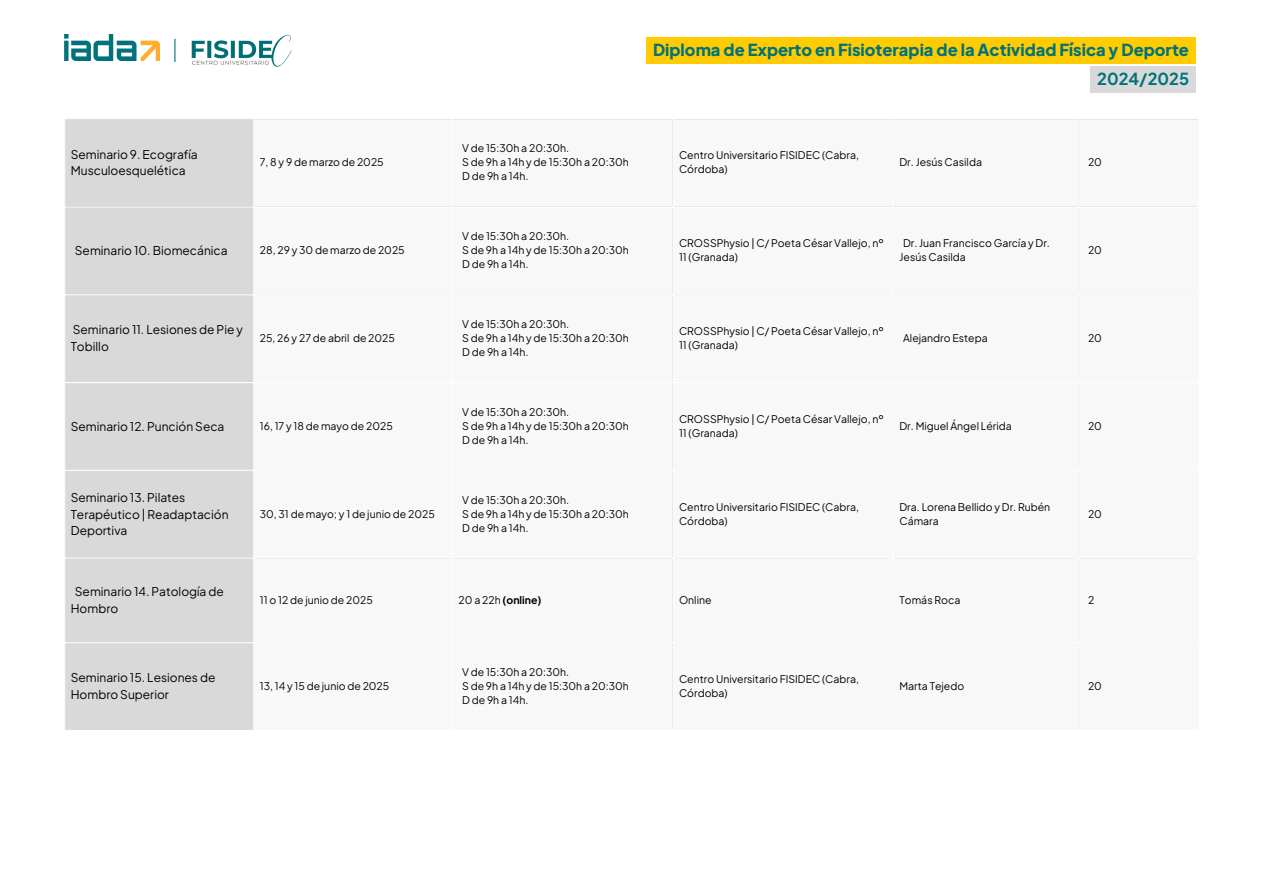
<style>
.page{position:relative;width:1263px;height:894px;background:#fff}
.page>*{position:absolute;margin:0;border:0;box-sizing:border-box;transform-origin:0 0}
.t1{font:800 16.5px "Plus Jakarta Sans";color:#01727a}
.t2{font:700 16.5px "Plus Jakarta Sans";color:#01727a}
.t3{font:12px/16.6px "Plus Jakarta Sans";color:#000}
.t4{font:10.5px/14px "Plus Jakarta Sans";color:#000}
.t5{font:700 10.5px "Plus Jakarta Sans";color:#000}
.s1{font-weight:400}
</style>
<div class="page">
<img style="left:64px;top:34px;width:96px;height:26px">
<img style="left:191px;top:34px;width:101px;height:33px">
<svg style="left:174px;top:39px;width:1px;height:23px"></svg>
<div style="left:65px;top:120px;width:188px;height:609px;background:#d9d9d9"></div>
<hr style="left:64px;top:206px;width:1135px;height:1px;background:#fff">
<hr style="left:64px;top:294px;width:1135px;height:1px;background:#fff">
<hr style="left:64px;top:382px;width:1135px;height:1px;background:#fff">
<hr style="left:64px;top:469px;width:1135px;height:2px;background:#fff">
<hr style="left:64px;top:557px;width:1135px;height:1px;background:#fff">
<hr style="left:64px;top:642px;width:1135px;height:1px;background:#fff">
<div style="left:1090px;top:66px;width:106px;height:27px;background:#d9d9d9"></div>
<div style="left:646px;top:37px;width:550px;height:27px;background:#ffcb01"></div>
<p class="t1" style="left:653px;top:39px;width:537px">Diploma de Experto en Fisioterapia de la Actividad Física y Deporte</p>
<h1 class="t3" style="left:71px;top:145px;width:128px">Seminario 9. Ecografía<br>Musculoesquelética</h1>
<p class="t4" style="left:260px;top:155px;width:125px">7, 8 y 9 de marzo de 2025</p>
<p class="t3" style="left:75px;top:242px;width:154px">Seminario 10. Biomecánica</p>
<p class="t4" style="left:260px;top:243px;width:146px">28, 29 y 30 de marzo de 2025</p>
<p class="t3" style="left:71px;top:321px;width:174px">Seminario 11. Lesiones de Pie y<br>Tobillo</p>
<p class="t4" style="left:260px;top:331px;width:137px">25, 26 y 27 de abril de 2025</p>
<p class="t3" style="left:71px;top:417px;width:155px">Seminario 12. Punción Seca</p>
<p class="t4" style="left:260px;top:418px;width:134px">16, 17 y 18 de mayo de 2025</p>
<p class="t3" style="left:71px;top:488px;width:159px">Seminario 13. Pilates<br>Terapéutico | Readaptación<br>Deportiva</p>
<p class="t4" style="left:260px;top:506px;width:176px">30, 31 de mayo; y 1 de junio de 2025</p>
<p class="t4" style="left:462px;top:141px;width:109px">V de 15:30h a 20:30h.</p>
<p class="t4" style="left:462px;top:155px;width:168px">S de 9h a 14h y de 15:30h a 20:30h</p>
<p class="t4" style="left:462px;top:169px;width:68px">D de 9h a 14h.</p>
<p class="t4" style="left:462px;top:229px;width:109px">V de 15:30h a 20:30h.</p>
<p class="t4" style="left:462px;top:243px;width:168px">S de 9h a 14h y de 15:30h a 20:30h</p>
<p class="t4" style="left:462px;top:257px;width:68px">D de 9h a 14h.</p>
<p class="t4" style="left:462px;top:317px;width:109px">V de 15:30h a 20:30h.</p>
<p class="t4" style="left:462px;top:331px;width:168px">S de 9h a 14h y de 15:30h a 20:30h</p>
<p class="t4" style="left:462px;top:345px;width:68px">D de 9h a 14h.</p>
<p class="t4" style="left:462px;top:404px;width:109px">V de 15:30h a 20:30h.</p>
<p class="t4" style="left:462px;top:418px;width:168px">S de 9h a 14h y de 15:30h a 20:30h</p>
<p class="t4" style="left:462px;top:432px;width:68px">D de 9h a 14h.</p>
<p class="t4" style="left:462px;top:492px;width:109px">V de 15:30h a 20:30h.</p>
<p class="t4" style="left:462px;top:506px;width:168px">S de 9h a 14h y de 15:30h a 20:30h</p>
<p class="t4" style="left:462px;top:520px;width:68px">D de 9h a 14h.</p>
<p class="t2" style="left:1097px;top:68px;width:93px">2024/2025</p>
<p class="t4" style="left:679px;top:148px;width:181px">Centro Universitario FISIDEC (Cabra,<br>Córdoba)</p>
<p class="t4" style="left:899px;top:155px;width:84px">Dr. Jesús Casilda</p>
<p class="t4" style="left:1088px;top:155px;width:15px">20</p>
<p class="t4" style="left:679px;top:236px;width:206px">CROSSPhysio | C/ Poeta César Vallejo, nº<br>11 (Granada)</p>
<p class="t4" style="left:899px;top:236px;width:152px;text-indent:4px">Dr. Juan Francisco García y Dr.<br>Jesús Casilda</p>
<p class="t4" style="left:1088px;top:243px;width:15px">20</p>
<p class="t4" style="left:679px;top:324px;width:206px">CROSSPhysio | C/ Poeta César Vallejo, nº<br>11 (Granada)</p>
<p class="t4" style="left:903px;top:331px;width:86px">Alejandro Estepa</p>
<p class="t4" style="left:1088px;top:331px;width:15px">20</p>
<p class="t4" style="left:679px;top:411px;width:206px">CROSSPhysio | C/ Poeta César Vallejo, nº<br>11 (Granada)</p>
<p class="t4" style="left:899px;top:418px;width:114px">Dr. Miguel Ángel Lérida</p>
<p class="t4" style="left:1088px;top:418px;width:15px">20</p>
<p class="t4" style="left:679px;top:499px;width:181px">Centro Universitario FISIDEC (Cabra,<br>Córdoba)</p>
<p class="t4" style="left:899px;top:499px;width:152px">Dra. Lorena Bellido y Dr. Rubén<br>Cámara</p>
<p class="t4" style="left:1088px;top:506px;width:15px">20</p>
<p class="t3" style="left:71px;top:582px;width:154px;text-indent:4px">Seminario 14. Patología de<br>Hombro</p>
<p class="t4" style="left:260px;top:592px;width:114px">11 o 12 de junio de 2025</p>
<p class="t5" style="left:459px;top:592px;width:84px"><span class="s1">20 a 22h</span> (online)</p>
<p class="t4" style="left:679px;top:592px;width:34px">Online</p>
<p class="t4" style="left:899px;top:592px;width:62px">Tomás Roca</p>
<p class="t4" style="left:1088px;top:592px;width:8px">2</p>
<p class="t3" style="left:71px;top:668px;width:146px">Seminario 15. Lesiones de<br>Hombro Superior</p>
<p class="t4" style="left:260px;top:678px;width:131px">13, 14 y 15 de junio de 2025</p>
<p class="t4" style="left:462px;top:664px;width:109px">V de 15:30h a 20:30h.</p>
<p class="t4" style="left:462px;top:678px;width:168px">S de 9h a 14h y de 15:30h a 20:30h</p>
<p class="t4" style="left:462px;top:692px;width:68px">D de 9h a 14h.</p>
<p class="t4" style="left:679px;top:671px;width:181px">Centro Universitario FISIDEC (Cabra,<br>Córdoba)</p>
<p class="t4" style="left:899px;top:678px;width:66px">Marta Tejedo</p>
<p class="t4" style="left:1088px;top:678px;width:15px">20</p>
</div>
